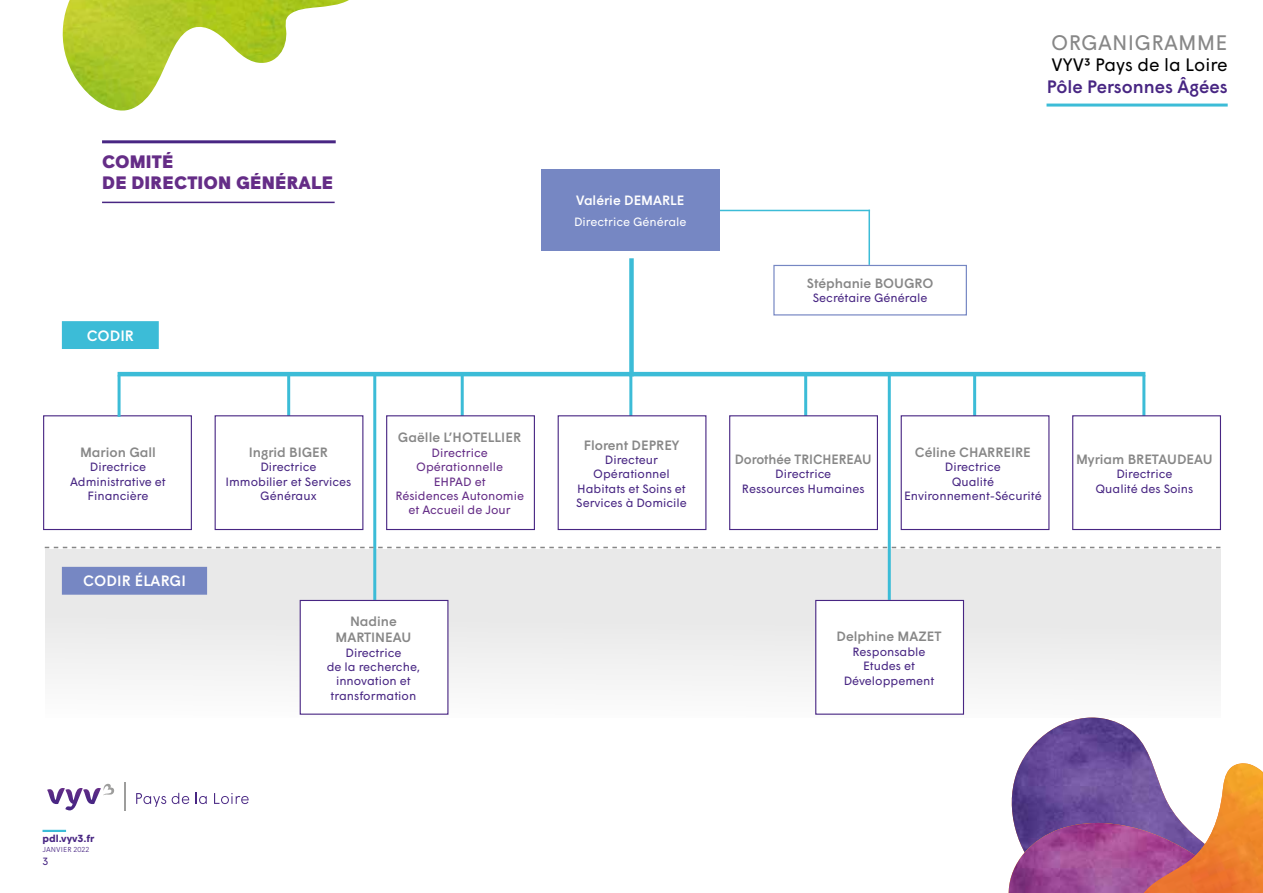
<style>
.page{position:relative;width:1263px;height:893px;background:#fff}
.page>*{position:absolute;margin:0;border:0;box-sizing:border-box;transform-origin:0 0}
.t1{font:21px "Wigrum";letter-spacing:.01em;color:#878787}
.t2{font:900 18px/21.6px "Wigrum";letter-spacing:.01em;color:#652d87}
.t3{font:500 18px "Wigrum";color:#482683}
.t4{font:18px "Wigrum";color:#000}
.t5{font:500 15px "Wigrum";letter-spacing:.005em;color:#fff}
.t6{font:500 13.5px/16.2px "Wigrum";color:#878787;text-align:center}
.t7{font:500 13.5px "Wigrum";color:#878787;scale:.96 1}
.t8{font:500 13.5px "Wigrum";color:#fff}
.t9{font:12px/14.4px "Wigrum";color:#482683;text-align:center}
.t10{font:12px/14.4px "Wigrum";color:#652d87;text-align:center}
.t11{font:12px "Wigrum";color:#fff}
.t12{font:10.5px "Wigrum";color:#482683}
.t13{font:700 10.2px "Wigrum";color:#482683}
.t14{font:300 7.2px "Wigrum";letter-spacing:.01em;color:#482683}
</style>
<div class="page">
<div style="left:45px;top:549px;width:1175px;height:168px;background:linear-gradient(to right,#eee,#ececec)"></div>
<div style="left:43px;top:415px;width:149px;height:115px;border:1px solid #482683"></div>
<hr style="left:118px;top:372px;width:1027px;height:4px;background:#3cbcd7">
<hr style="left:1046px;top:104px;width:182px;height:3px;background:#3cbcd7">
<hr style="left:118px;top:375px;width:3px;height:42px;background:#3cbcd7">
<hr style="left:461px;top:375px;width:3px;height:42px;background:#3cbcd7">
<hr style="left:373px;top:375px;width:3px;height:225px;background:#3cbcd7">
<hr style="left:888px;top:375px;width:3px;height:225px;background:#3cbcd7">
<hr style="left:287px;top:375px;width:3px;height:42px;background:#3cbcd7">
<hr style="left:973px;top:375px;width:3px;height:42px;background:#3cbcd7">
<hr style="left:804px;top:375px;width:3px;height:42px;background:#3cbcd7">
<hr style="left:629px;top:375px;width:3px;height:42px;background:#3cbcd7">
<hr style="left:1142px;top:375px;width:3px;height:42px;background:#3cbcd7">
<div style="left:629px;top:258px;width:5px;height:118px;background:#3cbcd7"></div>
<hr style="left:868px;top:210px;width:2px;height:55px;background:#3cbcd7">
<hr style="left:717px;top:210px;width:153px;height:1px;background:#3cbcd7">
<img style="left:62px;top:0;width:287px;height:111px">
<img style="left:1021px;top:717px;width:131px;height:45px">
<svg style="left:1008px;top:762px;width:144px;height:131px;background:#89569c"></svg>
<img style="left:1144px;top:763px;width:119px;height:130px">
<hr style="left:102px;top:140px;width:234px;height:3px;background:#482683">
<hr style="left:102px;top:202px;width:233px;height:1px;background:#482683">
<div style="left:215px;top:415px;width:148px;height:115px;background:#fff;border:1px solid #482683"></div>
<div style="left:300px;top:600px;width:148px;height:115px;background:#fff;border:1px solid #482683"></div>
<div style="left:815px;top:600px;width:149px;height:115px;background:#fff;border:1px solid #482683"></div>
<div style="left:386px;top:415px;width:149px;height:115px;background:#fff;border:1px solid #482683"></div>
<div style="left:729px;top:415px;width:149px;height:115px;background:#fff;border:1px solid #482683"></div>
<div style="left:558px;top:415px;width:148px;height:115px;background:#fff;border:1px solid #482683"></div>
<div style="left:1072px;top:415px;width:149px;height:115px;background:#fff;border:1px solid #482683"></div>
<div style="left:901px;top:415px;width:148px;height:115px;background:#fff;border:1px solid #482683"></div>
<div style="left:773px;top:265px;width:194px;height:50px;border:1px solid #7687c3"></div>
<svg style="left:47px;top:783px;width:68px;height:27px"></svg>
<hr style="left:124px;top:783px;width:2px;height:28px;background:#9d9d9c">
<svg style="left:136px;top:793px;width:30px;height:14px"></svg>
<svg style="left:172px;top:793px;width:17px;height:11px"></svg>
<svg style="left:196px;top:793px;width:11px;height:11px"></svg>
<svg style="left:214px;top:793px;width:35px;height:11px"></svg>
<hr style="left:43px;top:830px;width:23px;height:2px;background:#3cbcd7">
<div style="left:541px;top:170px;width:179px;height:81px;background:#7687c3"></div>
<div style="left:64px;top:323px;width:93px;height:24px;background:#3cbcd7"></div>
<div style="left:62px;top:321px;width:97px;height:28px;border:4px solid #3cbcd7"></div>
<div style="left:64px;top:569px;width:141px;height:23px;background:#7687c3"></div>
<div style="left:62px;top:567px;width:145px;height:28px;border:4px solid #7687c3"></div>
<svg style="left:45px;top:547px;width:1175px;height:1px"></svg>
<h2 class="t2" style="left:102px;top:149px;width:233px">COMITÉ<br>DE DIRECTION GÉNÉRALE</h2>
<p class="t5" style="left:87px;top:324px;width:49px">CODIR</p>
<p class="t6" style="left:80px;top:443px;width:77px">Marion Gall</p>
<p class="t9" style="left:70px;top:459px;width:97px">Directrice<br>Administrative et<br>Financière</p>
<p class="t5" style="left:83px;top:570px;width:104px">CODIR ÉLARGI</p>
<p class="t6" style="left:249px;top:443px;width:81px">Ingrid BIGER</p>
<p class="t9" style="left:225px;top:459px;width:127px">Directrice<br>Immobilier et Services<br>Généraux</p>
<p class="t8" style="left:576px;top:190px;width:110px">Valérie DEMARLE</p>
<p class="t11" style="left:574px;top:213px;width:114px">Directrice Générale</p>
<p class="t6" style="left:807px;top:274px;width:128px">Stéphanie BOUGRO</p>
<p class="t9" style="left:813px;top:290px;width:116px">Secrétaire Générale</p>
<h1 class="t1" style="left:1051px;top:26px;width:178px">ORGANIGRAMME</h1>
<h2 class="t4" style="left:1051px;top:51px;width:178px">VYV3 Pays de la Loire</h2>
<h2 class="t3" style="left:1047px;top:73px;width:182px">Pôle Personnes Âgées</h2>
<p class="t6" style="left:398px;top:428px;width:125px">Gaëlle L’HOTELLIER</p>
<p class="t10" style="left:395px;top:444px;width:130px">Directrice<br>Opérationnelle<br>EHPAD et<br>Résidences Autonomie et Accueil de Jour</p>
<p class="t7" style="left:735px;top:449px;width:144px">Dorothée TRICHEREAU</p>
<p class="t6" style="left:584px;top:436px;width:97px">Florent DEPREY</p>
<p class="t9" style="left:576px;top:452px;width:112px">Directeur<br>Opérationnel<br>Habitats et Soins et<br>Services à Domicile</p>
<p class="t6" style="left:1076px;top:450px;width:138px">Myriam BRETAUDEAU</p>
<p class="t6" style="left:915px;top:443px;width:117px">Céline CHARREIRE</p>
<p class="t9" style="left:904px;top:459px;width:139px">Directrice<br>Qualité<br>Environnement-Sécurité</p>
<p class="t9" style="left:742px;top:466px;width:124px">Directrice<br>Ressources Humaines</p>
<p class="t9" style="left:1095px;top:466px;width:99px">Directrice<br>Qualité des Soins</p>
<p class="t13" style="left:43px;top:831px;width:54px">pdl.vyv3.fr</p>
<p class="t14" style="left:43px;top:844px;width:48px">JANVIER 2022</p>
<p class="t12" style="left:43px;top:853px;width:7px">3</p>
<p class="t6" style="left:335px;top:612px;width:77px">Nadine<br>MARTINEAU</p>
<p class="t9" style="left:327px;top:644px;width:95px">Directrice<br>de la recherche, innovation et transformation</p>
<p class="t6" style="left:837px;top:627px;width:106px">Delphine MAZET</p>
<p class="t9" style="left:844px;top:643px;width:92px">Responsable<br>Etudes et<br>Développement</p>
</div>
